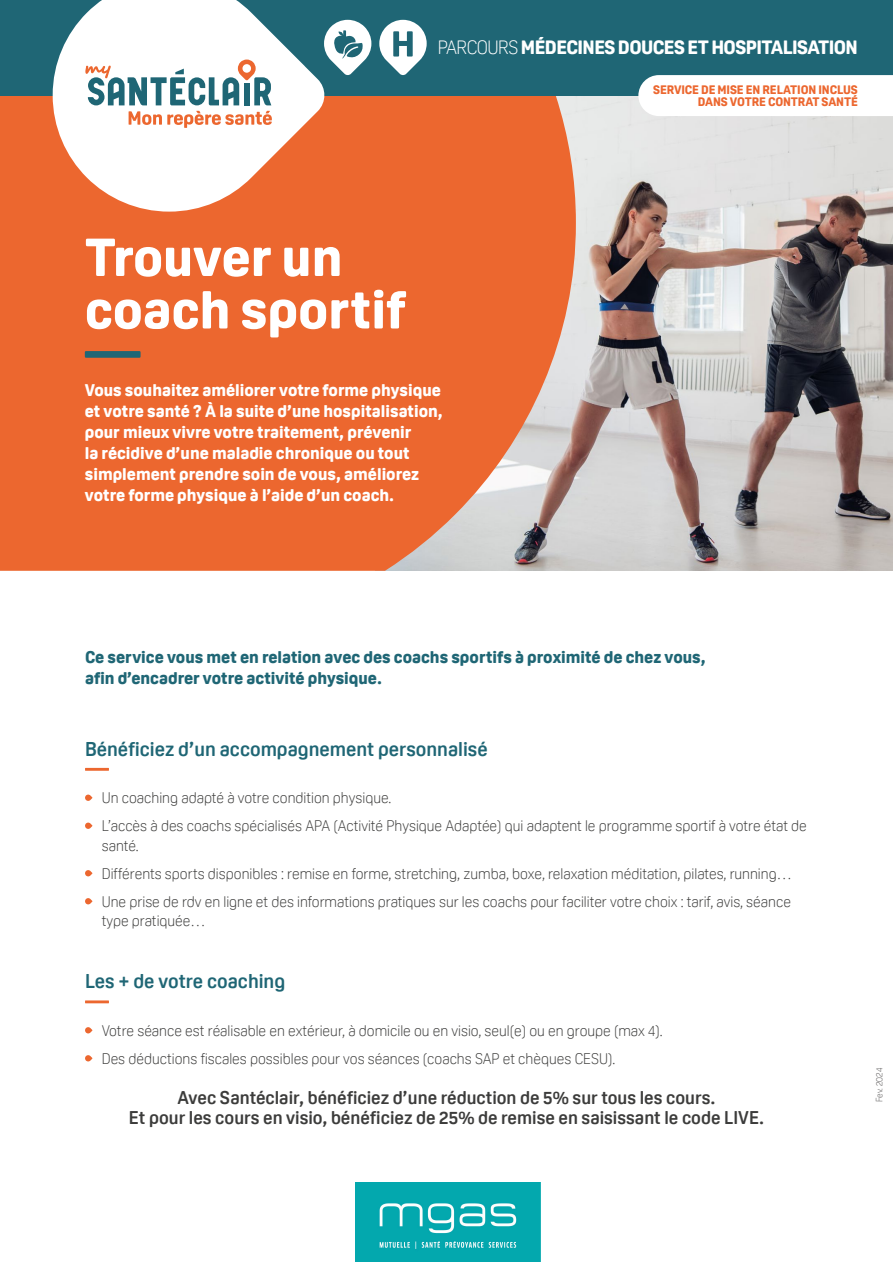
<style>
.page{position:relative;width:893px;height:1263px;background:#fff}
.page>*{position:absolute;margin:0;border:0;box-sizing:border-box;transform-origin:0 0}
.t1{font:800 52.5px/52.5px "Oscine";color:#fff}
.t2{font:700 19.5px "Oscine";color:#1f6675}
.t3{font:800 18.75px "Oscine";letter-spacing:-.03em;color:#fff}
.t4{font:700 18px/19.5px "Oscine";color:#3c3c3b;text-align:center}
.t5{font:800 16.5px/21px "Oscine";color:#fff}
.t6{font:800 16.5px/21px "Oscine";color:#1f6675}
.t7{font:300 15px/28px "Oscine";color:#3c3c3b}
.t8{font:800 12px/12px "Oscine";letter-spacing:-.01em;color:#ec672f;text-align:right}
.t9{font:300 9px "Oscine";color:#555454}
.s1{font-weight:300}
</style>
<div class="page">
<img style="left:576px;top:96px;width:317px;height:475px">
<svg style="left:0;top:96px;width:576px;height:475px;background:#e96f3c"></svg>
<div style="left:0;top:0;width:893px;height:96px;background:#1f6675"></div>
<div style="left:638px;top:75px;width:255px;height:41px;background:#fff"></div>
<svg style="left:53px;top:0;width:274px;height:212px"></svg>
<svg style="left:129px;top:111px;width:143px;height:17px"></svg>
<svg style="left:85px;top:60px;width:186px;height:45px"></svg>
<svg style="left:85px;top:351px;width:56px;height:7px"></svg>
<svg style="left:379px;top:20px;width:48px;height:55px"></svg>
<svg style="left:324px;top:20px;width:47px;height:55px"></svg>
<svg style="left:85px;top:768px;width:24px;height:3px"></svg>
<svg style="left:85px;top:794px;width:7px;height:7px"></svg>
<svg style="left:85px;top:822px;width:7px;height:7px"></svg>
<svg style="left:85px;top:870px;width:7px;height:6px"></svg>
<svg style="left:85px;top:898px;width:7px;height:6px"></svg>
<svg style="left:85px;top:1000px;width:24px;height:3px"></svg>
<svg style="left:85px;top:1027px;width:7px;height:6px"></svg>
<svg style="left:85px;top:1055px;width:7px;height:6px"></svg>
<img style="left:355px;top:1183px;width:185px;height:78px">
<p class="t3" style="left:438px;top:37px;width:422px"><span class="s1">PARCOURS</span> MÉDECINES DOUCES ET HOSPITALISATION</p>
<h1 class="t1" style="left:85px;top:231px;width:322px">Trouver un coach sportif</h1>
<p class="t5" style="left:85px;top:379px;width:359px">Vous souhaitez améliorer votre forme physique et votre santé ? À la suite d’une hospitalisation, pour mieux vivre votre traitement, prévenir<br>la récidive d’une maladie chronique ou tout simplement prendre soin de vous, améliorez votre forme physique à l’aide d’un coach.</p>
<p class="t8" style="left:653px;top:84px;width:206px">SERVICE DE MISE EN RELATION INCLUS<br>DANS VOTRE CONTRAT SANTÉ</p>
<p class="t6" style="left:85px;top:647px;width:622px">Ce service vous met en relation avec des coachs sportifs à proximité de chez vous, afin d’encadrer votre activité physique.</p>
<h2 class="t2" style="left:85px;top:738px;width:404px">Bénéficiez d’un accompagnement personnalisé</h2>
<p class="t7" style="left:102px;top:784px;width:707px">Un coaching adapté à votre condition physique.<br>L’accès à des coachs spécialisés APA (Activité Physique Adaptée) qui adaptent le programme sportif à votre état de</p>
<p class="t7" style="left:102px;top:831px;width:691px">santé.<br>Différents sports disponibles : remise en forme, stretching, zumba, boxe, relaxation méditation, pilates, running…<br>Une prise de rdv en ligne et des informations pratiques sur les coachs pour faciliter votre choix : tarif, avis, séance</p>
<p class="t7" style="left:102px;top:907px;width:105px">type pratiquée…</p>
<h2 class="t2" style="left:85px;top:970px;width:202px">Les + de votre coaching</h2>
<p class="t7" style="left:102px;top:1016px;width:562px">Votre séance est réalisable en extérieur, à domicile ou en visio, seul(e) ou en groupe (max 4).<br>Des déductions fiscales possibles pour vos séances (coachs SAP et chèques CESU).</p>
<p class="t4" style="left:129px;top:1088px;width:637px">Avec Santéclair, bénéficiez d’une réduction de 5% sur tous les cours.<br>Et pour les cours en visio, bénéficiez de 25% de remise en saisissant le code LIVE.</p>
<p class="t9" style="left:874px;top:1102px;width:36px;rotate:-89deg">Fev. 2024</p>
</div>
